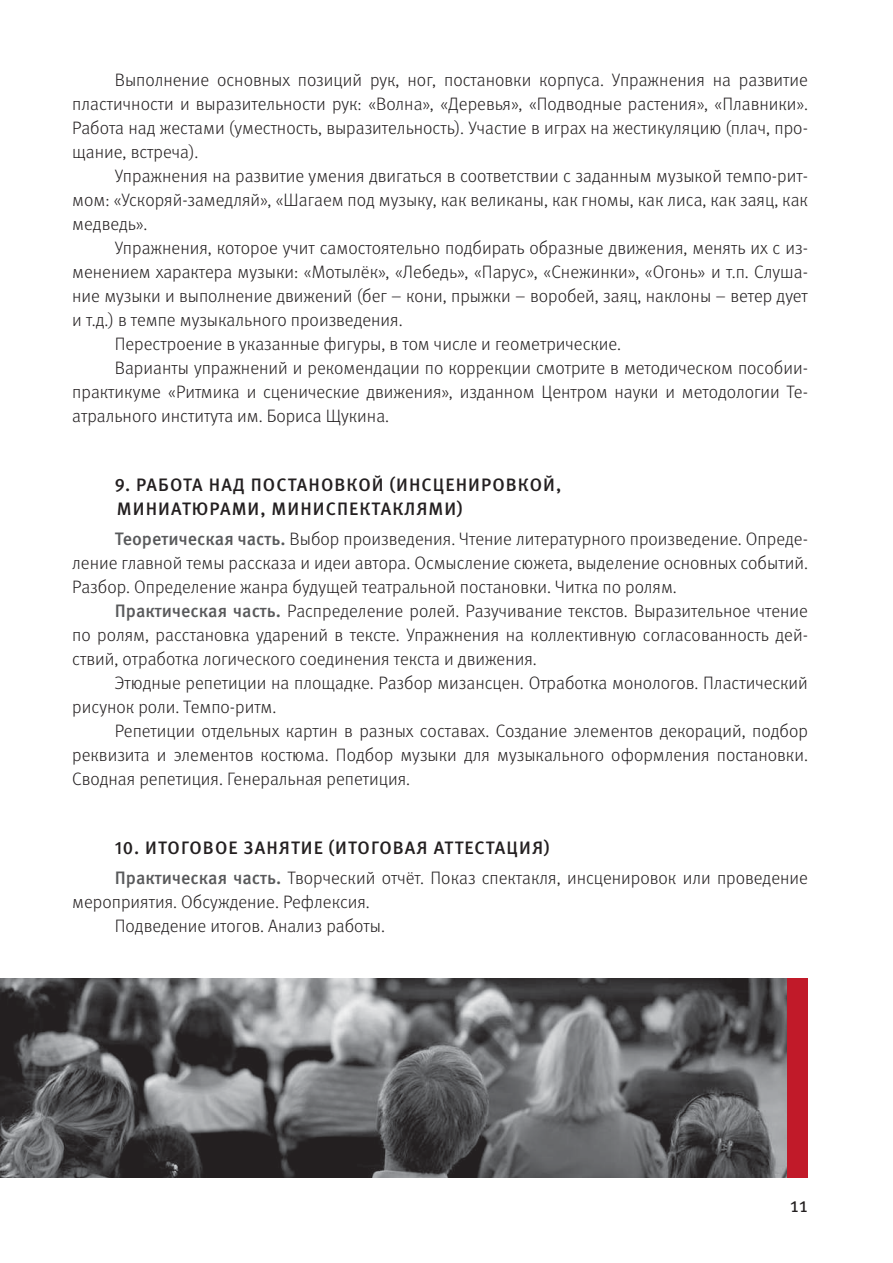
<style>
.page{position:relative;width:893px;height:1263px;background:#fff}
.page>*{position:absolute;margin:0;border:0;box-sizing:border-box;transform-origin:0 0}
.t1{font:21px "Meta Pro Norm";color:#231f20}
.t2{font:300 18px/24px "Meta Pro";color:#231f20;text-align:justify}
.t3{font:500 18px/24px "Meta Pro";letter-spacing:.06em;color:#231f20}
.s1{font-weight:500;color:#58595b}
.s2{font-weight:500}
</style>
<div class="page">
<img style="left:0;top:978px;width:787px;height:200px">
<div style="left:787px;top:978px;width:21px;height:200px;background:#c11a29"></div>
<p class="t2" style="left:72px;top:67px;width:737px;text-indent:43px">Выполнение основных позиций рук, ног, постановки корпуса. Упражнения на развитие пластичности и выразительности рук: «Волна», «Деревья», «Подводные растения», «Плавники».<br>Работа над жестами (уместность, выразительность). Участие в играх на жестикуляцию (плач, про&shy;щание, встреча).</p>
<p class="t2" style="left:72px;top:163px;width:737px;text-indent:43px">Упражнения на развитие умения двигаться в соответствии с заданным музыкой темпо-рит&shy;мом: «Ускоряй-замедляй», «Шагаем под музыку, как великаны, как гномы, как лиса, как заяц, как медведь».</p>
<p class="t2" style="left:115px;top:235px;width:695px">Упражнения, которое учит самостоятельно подбирать образные движения, менять их с из-</p>
<p class="t2" style="left:72px;top:259px;width:737px">менением характера музыки: «Мотылёк», «Лебедь», «Парус», «Снежинки», «Огонь» и т.п. Слуша-</p>
<p class="t2" style="left:72px;top:283px;width:737px">ние музыки и выполнение движений (бег – кони, прыжки – воробей, заяц, наклоны – ветер дует</p>
<p class="t2" style="left:72px;top:307px;width:332px">и т.д.) в темпе музыкального произведения.</p>
<p class="t2" style="left:115px;top:331px;width:508px">Перестроение в указанные фигуры, в том числе и геометрические.</p>
<p class="t2" style="left:115px;top:355px;width:695px">Варианты упражнений и рекомендации по коррекции смотрите в методическом пособии-</p>
<p class="t2" style="left:72px;top:379px;width:737px">практикуме «Ритмика и сценические движения», изданном Центром науки и методологии Те-</p>
<p class="t2" style="left:72px;top:403px;width:318px">атрального института им. Бориса Щукина.</p>
<p class="t3" style="left:115px;top:472px;width:448px">9. РАБОТА НАД ПОСТАНОВКОЙ (ИНСЦЕНИРОВКОЙ,<br>МИНИАТЮРАМИ, МИНИСПЕКТАКЛЯМИ)</p>
<p class="t2" style="left:72px;top:526px;width:737px;text-indent:43px"><span class="s1">Теоретическая часть.</span> Выбор произведения. Чтение литературного произведение. Опреде&shy;ление главной темы рассказа и идеи автора. Осмысление сюжета, выделение основных событий.<br>Разбор. Определение жанра будущей театральной постановки. Читка по ролям.</p>
<p class="t2" style="left:72px;top:598px;width:737px;text-indent:43px"><span class="s1">Практическая часть.</span> Распределение ролей. Разучивание текстов. Выразительное чтение по ролям, расстановка ударений в тексте. Упражнения на коллективную согласованность дей&shy;ствий, отработка логического соединения текста и движения.</p>
<p class="t2" style="left:72px;top:670px;width:737px;text-indent:43px">Этюдные репетиции на площадке. Разбор мизансцен. Отработка монологов. Пластический рисунок роли. Темпо-ритм.</p>
<p class="t2" style="left:72px;top:718px;width:737px;text-indent:43px">Репетиции отдельных картин в разных составах. Создание элементов декораций, подбор реквизита и элементов костюма. Подбор музыки для музыкального оформления постановки.<br>Сводная репетиция. Генеральная репетиция.</p>
<p class="t2" style="left:115px;top:832px;width:695px;line-height:30px"><span class="s2">10. ИТОГОВОЕ ЗАНЯТИЕ (ИТОГОВАЯ АТТЕСТАЦИЯ)<br></span><span class="s1">Практическая часть.</span> Творческий отчёт. Показ спектакля, инсценировок или проведение</p>
<p class="t2" style="left:115px;top:889px;width:272px;text-indent:-43px">мероприятия. Обсуждение. Рефлексия.<br>Подведение итогов. Анализ работы.</p>
<p class="t1" style="left:790px;top:1188px;width:20px">11</p>
</div>
